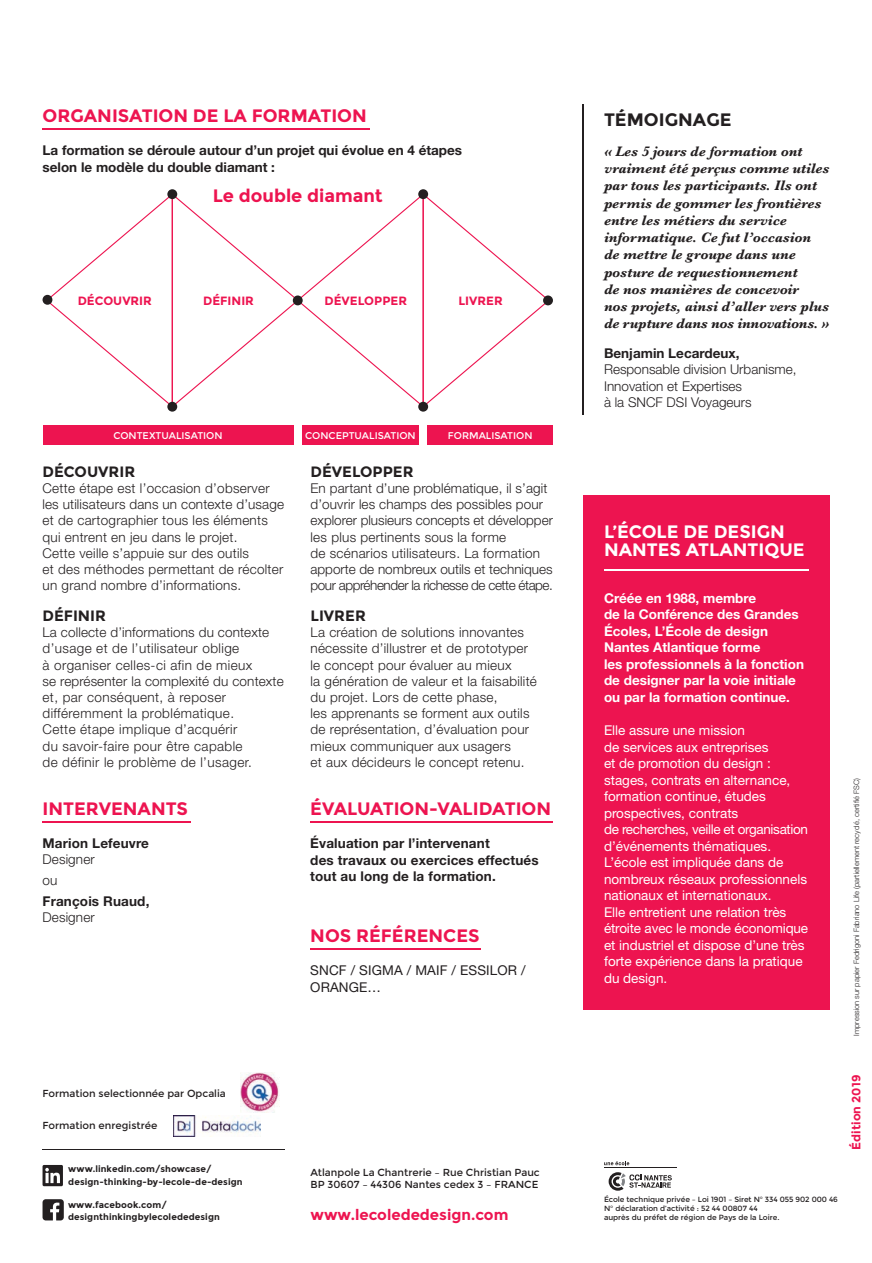
<style>
.page{position:relative;width:872px;height:1263px;background:#fff}
.page>*{position:absolute;margin:0;border:0;box-sizing:border-box;transform-origin:0 0}
.t1{font:700 18px "Montserrat";color:#ed1450}
.t2{font:700 18px/18px "Montserrat";color:#fff}
.t3{font:700 18px "Montserrat";color:#231f20}
.t4{font:700 15px "Montserrat";color:#231f20}
.t5{font:700 15px "Montserrat";color:#ed1450}
.t6{font:italic 700 14.25px/17.2px "Baskerville";color:#231f20}
.t7{font:300 13.5px/16.2px "Helvetica Neue LT Std";letter-spacing:.02em;color:#231f20}
.t8{font:13.5px/16.5px "Helvetica Neue LT Std";color:#fff}
.t9{font:700 13.5px/16.5px "Helvetica Neue LT Std";letter-spacing:.01em;color:#231f20}
.t10{font:700 13.5px/16.5px "Helvetica Neue LT Std";color:#fff}
.t11{font:300 13.5px/16.5px "Helvetica Neue LT Std";color:#231f20}
.t12{font:13.5px/16.5px "Helvetica Neue LT Std";letter-spacing:.01em;color:#231f20}
.t13{font:700 12px "Montserrat";color:#ed1450}
.t14{font:10.2px/12px "Montserrat";color:#231f20}
.t15{font:9.75px "Montserrat";color:#fff}
.t16{font:700 9px/12.8px "Montserrat";letter-spacing:.01em;color:#231f20}
.t17{font:7.5px/9px "Montserrat";color:#231f20}
.t18{font:300 7.5px "Helvetica Neue LT Std";color:#231f20}
</style>
<div class="page">
<hr style="left:604px;top:1167px;width:72px;height:1px;background:#231f20">
<svg style="left:608px;top:1172px;width:64px;height:19px"></svg>
<svg style="left:604px;top:1161px;width:25px;height:4px"></svg>
<svg style="left:43px;top:1199px;width:21px;height:21px"></svg>
<img style="left:174px;top:1115px;width:86px;height:21px">
<img style="left:241px;top:1072px;width:39px;height:40px">
<svg style="left:43px;top:1165px;width:20px;height:21px"></svg>
<hr style="left:43px;top:1149px;width:242px;height:1px;background:#231f20">
<hr style="left:43px;top:128px;width:327px;height:1px;background:#ed1450">
<hr style="left:582px;top:104px;width:1px;height:311px;background:#231f20">
<svg style="left:46px;top:193px;width:503px;height:215px"></svg>
<div style="left:43px;top:295px;width:9px;height:10px;background:#231f20;border-radius:50%"></div>
<div style="left:293px;top:295px;width:10px;height:10px;background:#231f20;border-radius:50%"></div>
<div style="left:543px;top:295px;width:10px;height:10px;background:#231f20;border-radius:50%"></div>
<div style="left:167px;top:189px;width:10px;height:10px;background:#231f20;border-radius:50%"></div>
<div style="left:167px;top:402px;width:10px;height:10px;background:#231f20;border-radius:50%"></div>
<div style="left:418px;top:189px;width:10px;height:10px;background:#231f20;border-radius:50%"></div>
<div style="left:418px;top:402px;width:10px;height:10px;background:#231f20;border-radius:50%"></div>
<div style="left:43px;top:425px;width:250px;height:19px;background:#ed1450"></div>
<div style="left:302px;top:425px;width:117px;height:19px;background:#ed1450"></div>
<div style="left:427px;top:425px;width:126px;height:19px;background:#ed1450"></div>
<hr style="left:310px;top:821px;width:243px;height:1px;background:#ed1450">
<hr style="left:310px;top:949px;width:170px;height:1px;background:#ed1450">
<hr style="left:43px;top:821px;width:148px;height:1px;background:#ed1450">
<div style="left:583px;top:495px;width:246px;height:515px;background:#ed1450"></div>
<hr style="left:604px;top:569px;width:204px;height:2px;background:#fff">
<h1 class="t1" style="left:43px;top:105px;width:326px">ORGANISATION DE LA FORMATION</h1>
<h1 class="t3" style="left:604px;top:109px;width:129px">TÉMOIGNAGE</h1>
<p class="t6" style="left:604px;top:143px;width:227px">« Les 5 jours de formation ont vraiment été perçus comme utiles par tous les participants. Ils ont permis de gommer les frontières entre les métiers du service informatique. Ce fut l’occasion de mettre le groupe dans une posture de requestionnement<br>de nos manières de concevoir<br>nos projets, ainsi d’aller vers plus de rupture dans nos innovations. »</p>
<p class="t9" style="left:604px;top:344px;width:137px">Benjamin Lecardeux,</p>
<p class="t11" style="left:604px;top:361px;width:194px">Responsable division Urbanisme,<br>Innovation et Expertises<br>à la SNCF DSI Voyageurs</p>
<p class="t9" style="left:43px;top:142px;width:421px">La formation se déroule autour d’un projet qui évolue en 4 étapes selon le modèle du double diamant :</p>
<h1 class="t1" style="left:213px;top:185px;width:172px">Le double diamant</h1>
<p class="t13" style="left:78px;top:294px;width:76px">DÉCOUVRIR</p>
<p class="t13" style="left:203px;top:294px;width:52px">DÉFINIR</p>
<p class="t13" style="left:324px;top:294px;width:84px">DÉVELOPPER</p>
<p class="t13" style="left:458px;top:294px;width:46px">LIVRER</p>
<p class="t15" style="left:113px;top:430px;width:111px">CONTEXTUALISATION</p>
<p class="t15" style="left:305px;top:430px;width:112px">CONCEPTUALISATION</p>
<p class="t15" style="left:448px;top:430px;width:86px">FORMALISATION</p>
<p class="t4" style="left:43px;top:463px;width:94px">DÉCOUVRIR</p>
<p class="t7" style="left:43px;top:480px;width:243px">Cette étape est l’occasion d’observer les utilisateurs dans un contexte d’usage et de cartographier tous les éléments qui entrent en jeu dans le projet.<br>Cette veille s’appuie sur des outils<br>et des méthodes permettant de récolter un grand nombre d’informations.</p>
<p class="t4" style="left:43px;top:607px;width:65px">DÉFINIR</p>
<p class="t7" style="left:43px;top:624px;width:243px">La collecte d’informations du contexte d’usage et de l’utilisateur oblige<br>à organiser celles-ci afin de mieux<br>se représenter la complexité du contexte et, par conséquent, à reposer différemment la problématique.<br>Cette étape implique d’acquérir<br>du savoir-faire pour être capable<br>de définir le problème de l’usager.</p>
<h1 class="t1" style="left:43px;top:798px;width:147px">INTERVENANTS</h1>
<p class="t9" style="left:43px;top:835px;width:108px">Marion Lefeuvre</p>
<p class="t7" style="left:43px;top:849px;width:54px;line-height:20.4px">Designer ou</p>
<p class="t9" style="left:43px;top:892px;width:108px">François Ruaud,</p>
<p class="t7" style="left:43px;top:909px;width:54px">Designer</p>
<p class="t4" style="left:310px;top:463px;width:105px">DÉVELOPPER</p>
<p class="t7" style="left:310px;top:480px;width:244px">En partant d’une problématique, il s’agit d’ouvrir les champs des possibles pour explorer plusieurs concepts et développer les plus pertinents sous la forme<br>de scénarios utilisateurs. La formation apporte de nombreux outils et techniques pour appréhender la richesse de cette étape.</p>
<p class="t4" style="left:310px;top:607px;width:57px">LIVRER</p>
<p class="t7" style="left:310px;top:624px;width:228px">La création de solutions innovantes nécessite d’illustrer et de prototyper le concept pour évaluer au mieux<br>la génération de valeur et la faisabilité du projet. Lors de cette phase,<br>les apprenants se forment aux outils de représentation, d’évaluation pour mieux communiquer aux usagers<br>et aux décideurs le concept retenu.</p>
<h1 class="t1" style="left:310px;top:798px;width:242px">ÉVALUATION-VALIDATION</h1>
<p class="t9" style="left:310px;top:835px;width:230px">Évaluation par l’intervenant<br>des travaux ou exercices effectués tout au long de la formation.</p>
<h1 class="t1" style="left:310px;top:925px;width:171px">NOS RÉFÉRENCES</h1>
<p class="t12" style="left:310px;top:962px;width:217px">SNCF / SIGMA / MAIF / ESSILOR /<br>ORANGE…</p>
<h1 class="t2" style="left:604px;top:523px;width:202px">L’ÉCOLE DE DESIGN<br>NANTES ATLANTIQUE</h1>
<p class="t10" style="left:604px;top:589px;width:201px">Créée en 1988, membre<br>de la Conférence des Grandes<br>Écoles, L’École de design<br>Nantes Atlantique forme<br>les professionnels à la fonction de designer par la voie initiale ou par la formation continue.</p>
<p class="t8" style="left:604px;top:722px;width:206px">Elle assure une mission<br>de services aux entreprises<br>et de promotion du design : stages, contrats en alternance, formation continue, études prospectives, contrats<br>de recherches, veille et organisation d’événements thématiques.<br>L’école est impliquée dans de nombreux réseaux professionnels nationaux et internationaux.<br>Elle entretient une relation très étroite avec le monde économique et industriel et dispose d’une très forte expérience dans la pratique du design.</p>
<p class="t18" style="left:852px;top:1036px;width:259px;rotate:-90deg">Impression sur papier Fedrigoni Fabriano Life (partiellement recyclé, certifié FSC)</p>
<p class="t14" style="left:43px;top:1087px;width:185px">Formation selectionnée par Opcalia</p>
<p class="t14" style="left:43px;top:1120px;width:116px">Formation enregistrée</p>
<p class="t16" style="left:68px;top:1162px;width:176px">www.linkedin.com/showcase/ design-thinking-by-lecole-de-design</p>
<p class="t16" style="left:68px;top:1198px;width:153px">www.facebook.com/ designthinkingbylecolededesign</p>
<p class="t14" style="left:310px;top:1167px;width:231px">Atlanpole La Chantrerie – Rue Christian Pauc<br>BP 30607 – 44306 Nantes cedex 3 – FRANCE</p>
<p class="t5" style="left:310px;top:1206px;width:199px">www.lecolededesign.com</p>
<p class="t13" style="left:849px;top:1149px;width:76px;rotate:-90deg">Édition 2019</p>
<p class="t17" style="left:604px;top:1195px;width:235px">École technique privée – Loi 1901 – Siret N° 334 055 902 000 46<br>N° déclaration d’activité : 52 44 00807 44<br>auprès du préfet de région de Pays de la Loire.</p>
</div>
